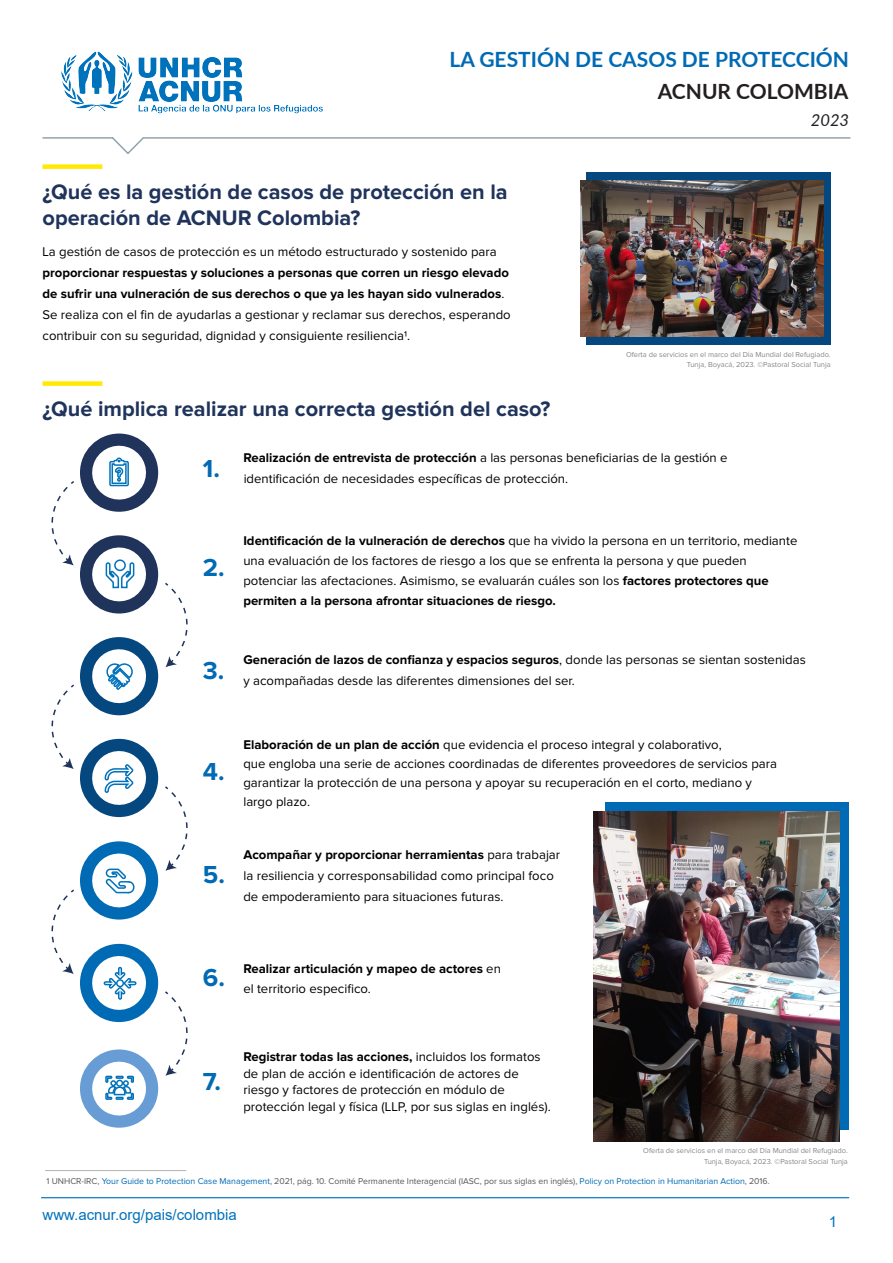
<style>
.page{position:relative;width:893px;height:1263px;background:#fff}
.page>*{position:absolute;margin:0;border:0;box-sizing:border-box;transform-origin:0 0}
.t1{font:700 25.5px "Proxima Nova";color:#006ab4}
.t2{font:700 21.75px/26.1px "Proxima Nova";color:#1f335b}
.t3{font:700 21px "Lato";color:#006ab4}
.t4{font:700 21px "Lato";color:#231f20}
.t5{font:italic 16.5px "Lato";color:#231f20}
.t6{font:15px "Arial";color:#0072bc}
.t7{font:13.05px/21px "Proxima Nova";color:#000}
.t8{font:700 13.05px/21px "Proxima Nova";color:#000}
.t9{font:8.7px "Proxima Nova";color:#575756}
.t10{font:7.5px/10.5px "Proxima Nova";color:#878787;text-align:right}
.s1{font-weight:400}
.s2{font-weight:700}
.s3{color:#006ab4}
</style>
<div class="page">
<hr style="left:45px;top:1170px;width:141px;height:1px;background:#b2b2b2">
<div style="left:605px;top:802px;width:243px;height:328px;background:#006ab4"></div>
<hr style="left:41px;top:1197px;width:808px;height:1px;background:#0072bc">
<div style="left:43px;top:164px;width:59px;height:5px;background:#ffea00"></div>
<svg style="left:113px;top:137px;width:30px;height:18px"></svg>
<hr style="left:143px;top:137px;width:707px;height:2px;background:#93a3ab">
<hr style="left:43px;top:137px;width:70px;height:2px;background:#93a3ab">
<img style="left:61px;top:51px;width:262px;height:63px">
<div style="left:43px;top:381px;width:59px;height:5px;background:#ffea00"></div>
<svg style="left:51px;top:481px;width:23px;height:84px"></svg>
<svg style="left:165px;top:583px;width:23px;height:84px"></svg>
<svg style="left:165px;top:786px;width:23px;height:85px"></svg>
<svg style="left:165px;top:991px;width:23px;height:85px"></svg>
<svg style="left:51px;top:684px;width:23px;height:85px"></svg>
<svg style="left:51px;top:889px;width:23px;height:85px"></svg>
<div style="left:80px;top:433px;width:78px;height:79px;background:#1f335b;border-radius:50%"></div>
<svg style="left:88px;top:442px;width:62px;height:61px"></svg>
<div style="left:80px;top:535px;width:78px;height:78px;background:#1f335b;border-radius:50%"></div>
<svg style="left:88px;top:544px;width:62px;height:61px"></svg>
<div style="left:114px;top:559px;width:12px;height:12px;border:2px solid #0072bb;border-radius:50%"></div>
<div style="left:80px;top:637px;width:78px;height:78px;background:#05477f;border-radius:50%"></div>
<svg style="left:88px;top:645px;width:62px;height:62px"></svg>
<div style="left:80px;top:739px;width:78px;height:78px;background:#05477f;border-radius:50%"></div>
<svg style="left:88px;top:747px;width:62px;height:62px"></svg>
<div style="left:80px;top:841px;width:78px;height:78px;background:#006ab4;border-radius:50%"></div>
<svg style="left:88px;top:850px;width:62px;height:61px"></svg>
<div style="left:80px;top:944px;width:78px;height:78px;background:#006ab4;border-radius:50%"></div>
<svg style="left:88px;top:952px;width:62px;height:62px"></svg>
<div style="left:80px;top:1049px;width:78px;height:79px;background:#689cd4;border-radius:50%"></div>
<svg style="left:88px;top:1058px;width:62px;height:61px"></svg>
<div style="left:587px;top:173px;width:244px;height:172px;background:#05477f"></div>
<img style="left:580px;top:181px;width:244px;height:156px">
<img style="left:593px;top:811px;width:247px;height:330px">
<h3 class="t3" style="left:449px;top:44px;width:401px">LA GESTIÓN DE CASOS DE PROTECCIÓN</h3>
<h3 class="t4" style="left:658px;top:76px;width:192px">ACNUR COLOMBIA</h3>
<h2 class="t2" style="left:43px;top:180px;width:467px">¿Qué es la gestión de casos de protección en la operación de ACNUR Colombia?</h2>
<p class="t7" style="left:43px;top:241px;width:456px">La gestión de casos de protección es un método estructurado y sostenido para</p>
<p class="t8" style="left:43px;top:262px;width:470px">proporcionar respuestas y soluciones a personas que corren un riesgo elevado de sufrir una vulneración de sus derechos o que ya les hayan sido vulnerados<span class="s1">.<br>Se realiza con el fin de ayudarlas a gestionar y reclamar sus derechos, esperando contribuir con su seguridad, dignidad y consiguiente resiliencia1.</span></p>
<h2 class="t2" style="left:43px;top:397px;width:509px">¿Qué implica realizar una correcta gestión del caso?</h2>
<p class="t5" style="left:811px;top:108px;width:40px">2023</p>
<p class="t10" style="left:626px;top:349px;width:206px">Oferta de servicios en el marco del Día Mundial del Refugiado.<br>Tunja, Boyacá, 2023. ©Pastoral Social Tunja</p>
<h1 class="t1" style="left:203px;top:456px;width:19px">1.</h1>
<h1 class="t1" style="left:203px;top:556px;width:23px">2.</h1>
<p class="t7" style="left:244px;top:447px;width:485px"><span class="s2">Realización de entrevista de protección</span> a las personas beneficiarias de la gestión e identificación de necesidades específicas de protección.</p>
<p class="t7" style="left:243px;top:532px;width:555px;line-height:19.8px"><span class="s2">Identificación de la vulneración de derechos</span> que ha vivido la persona en un territorio, mediante una evaluación de los factores de riesgo a los que se enfrenta la persona y que pueden potenciar las afectaciones. Asimismo, se evaluarán cuáles son los <span class="s2">factores protectores que permiten a la persona afrontar situaciones de riesgo.</span></p>
<p class="t8" style="left:243px;top:650px;width:564px">Generación de lazos de confianza y espacios seguros<span class="s1">, donde las personas se sientan sostenidas</span></p>
<p class="t7" style="left:203px;top:671px;width:373px"><sup>3.</sup> y acompañadas desde las diferentes dimensiones del ser.</p>
<h1 class="t1" style="left:203px;top:760px;width:23px">4.</h1>
<h1 class="t1" style="left:203px;top:863px;width:24px">5.</h1>
<p class="t7" style="left:243px;top:735px;width:535px;line-height:19px"><span class="s2">Elaboración de un plan de acción</span> que evidencia el proceso integral y colaborativo,<br>que engloba una serie de acciones coordinadas de diferentes proveedores de servicios para garantizar la protección de una persona y apoyar su recuperación en el corto, mediano y largo plazo.</p>
<p class="t7" style="left:243px;top:844px;width:318px"><span class="s2">Acompañar y proporcionar herramientas</span> para trabajar la resiliencia y corresponsabilidad como principal foco de empoderamiento para situaciones futuras.</p>
<h1 class="t1" style="left:203px;top:966px;width:24px">6.</h1>
<p class="t8" style="left:243px;top:959px;width:259px;line-height:19.8px">Realizar articulación y mapeo de actores <span class="s1">en el territorio especifico.</span></p>
<h1 class="t1" style="left:203px;top:1070px;width:20px">7.</h1>
<p class="t7" style="left:243px;top:1048px;width:309px;line-height:16.8px"><span class="s2">Registrar todas las acciones,</span> incluidos los formatos de plan de acción e identificación de actores de riesgo y factores de protección en módulo de protección legal y física (LLP, por sus siglas en inglés).</p>
<p class="t10" style="left:643px;top:1146px;width:206px">Oferta de servicios en el marco del Día Mundial del Refugiado.<br>Tunja, Boyacá, 2023. ©Pastoral Social Tunja</p>
<p class="t9" style="left:47px;top:1177px;width:725px">1 UNHCR-IRC, <span class="s3">Your Guide to Protection Case Management</span>, 2021, pág. 10. Comité Permanente Interagencial (IASC, por sus siglas en inglés), <span class="s3">Policy on Protection in Humanitarian Action</span>, 2016.</p>
<p class="t6" style="left:43px;top:1204px;width:196px">www.acnur.org/pais/colombia</p>
<p class="t6" style="left:829px;top:1211px;width:10px">1</p>
</div>
